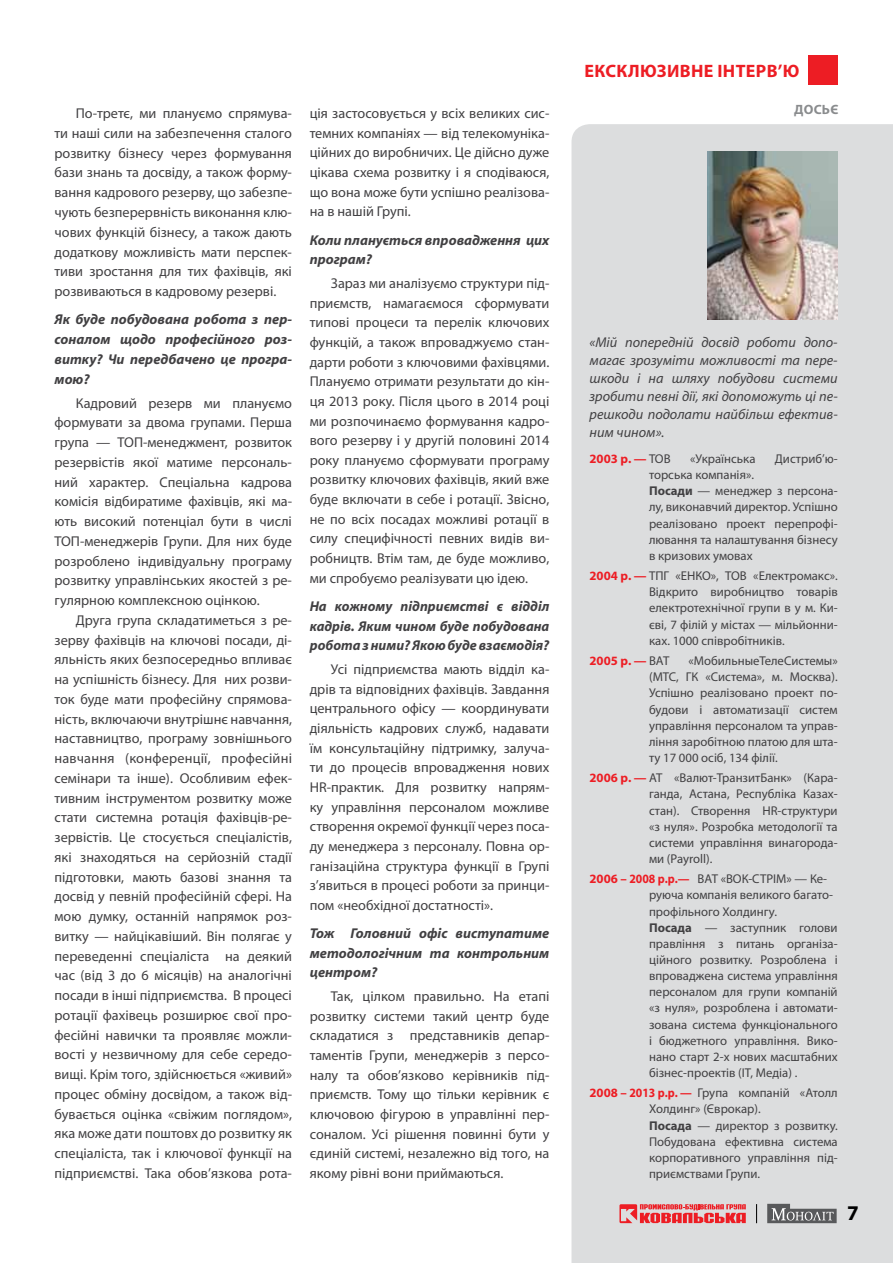
<style>
.page{position:relative;width:893px;height:1263px;background:#fff}
.page>*{position:absolute;margin:0;border:0;box-sizing:border-box;transform-origin:0 0}
.t1{font:700 21px "Myriad Pro";color:#000}
.t2{font:700 18px "Myriad Pro";letter-spacing:.08em;color:#ed1d24}
.t3{font:14.25px/19.8px "Myriad Pro";color:#414042;text-align:justify}
.t4{font:italic 700 14.25px/19.6px "Myriad Pro";color:#414042;text-align:justify}
.t5{font:italic 14.25px/18px "Myriad Pro";color:#414042;text-align:justify}
.t6{font:700 13.5px "Myriad Pro";color:#8a8c8e}
.t7{font:12.75px/16.2px "Myriad Pro";color:#414042;text-align:justify}
.t8{font:700 12.75px "Myriad Pro";color:#ed1d24}
.t9{font:700 12.75px "Myriad Pro";color:#414042}
.s1{font-weight:400;color:#414042}
.s2{font-weight:700}
.s3{font-weight:700;color:#ed1d24}
</style>
<div class="page">
<div style="left:571px;top:124px;width:322px;height:1139px;background:#dcddde"></div>
<div style="left:808px;top:55px;width:30px;height:30px;background:#ed1d24"></div>
<svg style="left:756px;top:1204px;width:1px;height:19px"></svg>
<svg style="left:619px;top:1204px;width:127px;height:19px;background:#e57075"></svg>
<svg style="left:767px;top:1204px;width:70px;height:19px"></svg>
<img style="left:708px;top:151px;width:130px;height:168px">
<p class="t3" style="left:55px;top:103px;width:239px;text-indent:21px">По-третє, ми плануємо спрямува&shy;ти наші сили на забезпечення сталого розвитку бізнесу через формування бази знань та досвіду, а також форму&shy;вання кадрового резерву, що забезпе&shy;чують безперервність виконання клю&shy;чових функцій бізнесу, а також дають додаткову можливість мати перспек&shy;тиви зростання для тих фахівців, які розвиваються в кадровому резерві.</p>
<p class="t4" style="left:55px;top:309px;width:239px">Як буде побудована робота з пер&shy;соналом щодо професійного роз&shy;витку? Чи передбачено це програ&shy;мою?</p>
<p class="t3" style="left:55px;top:393px;width:239px;text-indent:21px">Кадровий резерв ми плануємо формувати за двома групами. Перша група — ТОП-менеджмент, розвиток резервістів якої матиме персональ&shy;ний характер. Спеціальна кадрова комісія відбиратиме фахівців, які ма&shy;ють високий потенціал бути в числі ТОП-менеджерів Групи. Для них буде розроблено індивідуальну програму розвитку управлінських якостей з ре&shy;гулярною комплексною оцінкою.</p>
<p class="t3" style="left:55px;top:610px;width:239px;text-indent:21px">Друга група складатиметься з ре&shy;зерву фахівців на ключові посади, ді&shy;яльність яких безпосередньо впливає на успішність бізнесу. Для них розви&shy;ток буде мати професійну спрямова&shy;ність, включаючи внутрішнє навчання, наставництво, програму зовнішнього навчання (конференції, професійні семінари та інше). Особливим ефек&shy;тивним інструментом розвитку може стати системна ротація фахівців-ре&shy;зервістів. Це стосується спеціалістів, які знаходяться на серйозній стадії підготовки, мають базові знання та досвід у певній професійній сфері. На мою думку, останній напрямок роз&shy;витку — найцікавіший. Він полягає у переведенні спеціаліста на деякий час (від 3 до 6 місяців) на аналогічні посади в інші підприємства. В процесі ротації фахівець розширює свої про&shy;фесійні навички та проявляє можли&shy;вості у незвичному для себе середо&shy;вищі. Крім того, здійснюється «живий» процес обміну досвідом, а також від&shy;бувається оцінка «свіжим поглядом», яка може дати поштовх до розвитку як спеціаліста, так і ключової функції на підприємстві. Така обов’язкова рота-</p>
<p class="t3" style="left:310px;top:103px;width:241px">ція застосовується у всіх великих сис&shy;темних компаніях — від телекомуніка&shy;ційних до виробничих. Це дійсно дуже цікава схема розвитку і я сподіваюся, що вона може бути успішно реалізова&shy;на в нашій Групі.</p>
<p class="t4" style="left:310px;top:229px;width:241px">Коли планується впровадження цих програм?</p>
<p class="t3" style="left:310px;top:273px;width:241px;text-indent:21px">Зараз ми аналізуємо структури під&shy;приємств, намагаємося сформувати типові процеси та перелік ключових функцій, а також впроваджуємо стан&shy;дарти роботи з ключовими фахівцями.<br>Плануємо отримати результати до кін&shy;ця 2013 року. Після цього в 2014 році ми розпочинаємо формування кадро&shy;вого резерву і у другій половині 2014 року плануємо сформувати програму розвитку ключових фахівців, який вже буде включати в себе і ротації. Звісно, не по всіх посадах можливі ротації в силу специфічності певних видів ви&shy;робництв. Втім там, де буде можливо, ми спробуємо реалізувати цю ідею.</p>
<p class="t4" style="left:310px;top:596px;width:241px">На кожному підприємстві є відділ кадрів. Яким чином буде побудована робота з ними? Якою буде взаємодія?</p>
<p class="t3" style="left:310px;top:659px;width:241px;text-indent:21px">Усі підприємства мають відділ ка&shy;дрів та відповідних фахівців. Завдання центрального офісу — координувати діяльність кадрових служб, надавати їм консультаційну підтримку, залуча&shy;ти до процесів впровадження нових HR-практик. Для розвитку напрям&shy;ку управління персоналом можливе створення окремої функції через поса&shy;ду менеджера з персоналу. Повна ор&shy;ганізаційна структура функції в Групі з’явиться в процесі роботи за принци&shy;пом «необхідної достатності».</p>
<p class="t4" style="left:310px;top:923px;width:241px">Тож Головний офіс виступатиме методологічним та контрольним центром?</p>
<p class="t3" style="left:310px;top:986px;width:241px;text-indent:21px">Так, цілком правильно. На етапі розвитку системи такий центр буде складатися з представників депар&shy;таментів Групи, менеджерів з персо&shy;налу та обов’язково керівників під&shy;приємств. Тому що тільки керівник є ключовою фігурою в управлінні пер&shy;соналом. Усі рішення повинні бути у єдиній системі, незалежно від того, на якому рівні вони приймаються.</p>
<p class="t2" style="left:585px;top:59px;width:216px">Ексклюзивне інтерв’ю</p>
<p class="t6" style="left:794px;top:101px;width:46px">досьє</p>
<p class="t5" style="left:589px;top:333px;width:250px">«Мій попередній досвід роботи допо&shy;магає зрозуміти можливості та пере&shy;шкоди і на шляху побудови системи зробити певні дії, які допоможуть ці пе&shy;решкоди подолати найбільш ефектив&shy;ним чином».</p>
<p class="t8" style="left:589px;top:450px;width:83px">2003 р. — <span class="s1">ТОВ</span></p>
<p class="t7" style="left:690px;top:450px;width:67px">«Українська</p>
<p class="t7" style="left:775px;top:450px;width:63px">Дистриб’ю-</p>
<p class="t7" style="left:649px;top:467px;width:106px">торська компанія».</p>
<p class="t9" style="left:589px;top:483px;width:35px">П</p>
<p class="t7" style="left:649px;top:483px;width:190px;text-indent:9px"><span class="s2">осади</span> — менеджер з персона&shy;лу, виконавчий директор. Успішно реалізовано проект перепрофі&shy;лювання та налаштування бізнесу в кризових умовах</p>
<p class="t7" style="left:649px;top:568px;width:190px;text-indent:-60px"><span class="s3">2004 р. —</span> ТПГ «ЕНКО», ТОВ «Електромакс».<br>Відкрито виробництво товарів електротехнічної групи в у м. Ки&shy;єві, 7 філій у містах — мільйонни&shy;ках. 1000 співробітників.</p>
<p class="t8" style="left:589px;top:652px;width:82px">2005 р. — <span class="s1">ВАТ</span></p>
<p class="t7" style="left:649px;top:652px;width:190px;text-indent:39px">«МобильныеТелеСистемы» (МТС, ГК «Система», м. Москва).<br>Успішно реалізовано проект по&shy;будови і автоматизації систем управління персоналом та управ&shy;ління заробітною платою для шта&shy;ту 17 000 осіб, 134 філії.</p>
<p class="t7" style="left:649px;top:770px;width:190px;text-indent:-60px"><span class="s3">2006 р. —</span> АТ «Валют-ТранзитБанк» (Кара&shy;ганда, Астана, Республіка Казах&shy;стан). Створення HR-структури «з нуля». Розробка методології та системи управління винагорода&shy;ми (Payroll).</p>
<p class="t8" style="left:589px;top:871px;width:178px">2006 – 2008 р.р.— <span class="s1">ВАТ «ВОК-СТРІМ</span></p>
<p class="t7" style="left:649px;top:871px;width:185px;text-align:left;text-indent:137px">» — Ке&shy;руюча компанія великого багато&shy;профільного Холдингу.</p>
<p class="t9" style="left:589px;top:919px;width:35px">П</p>
<p class="t7" style="left:649px;top:919px;width:190px;text-indent:9px"><span class="s2">осада</span> — заступник голови правління з питань організа&shy;ційного розвитку. Розроблена і впроваджена система управління персоналом для групи компаній «з нуля», розроблена і автомати&shy;зована система функціонального і бюджетного управління. Вико&shy;нано старт 2-х нових масштабних бізнес-проектів (ІТ, Медіа) .</p>
<p class="t7" style="left:649px;top:1085px;width:190px;text-indent:-60px"><span class="s3">2008 – 2013 р.р. —</span> Група компаній «Атолл<br>Холдинг» (Єврокар).</p>
<p class="t9" style="left:589px;top:1117px;width:35px">П</p>
<p class="t7" style="left:649px;top:1117px;width:190px;text-indent:9px"><span class="s2">осада</span> — директор з розвитку.<br>Побудована ефективна система корпоративного управління під&shy;приємствами Групи.</p>
<h1 class="t1" style="left:847px;top:1200px;width:13px">7</h1>
</div>
